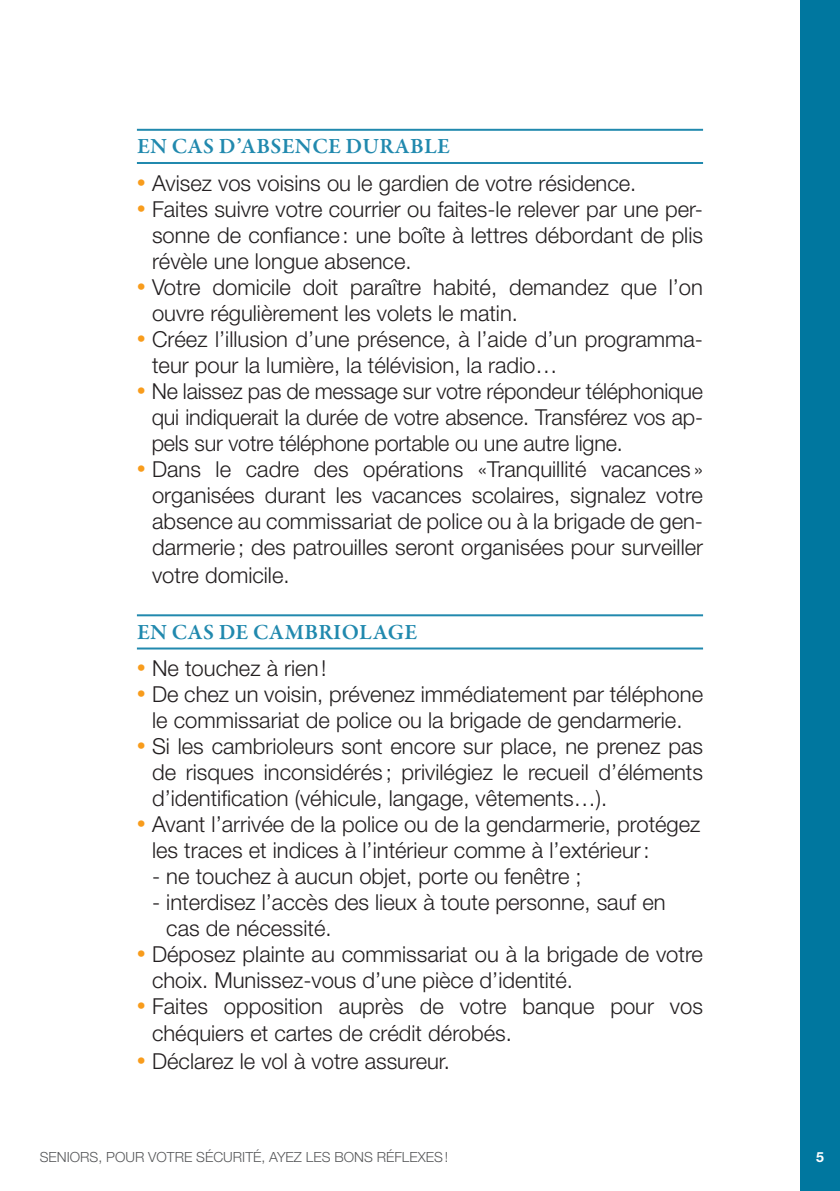
<style>
.page{position:relative;width:840px;height:1191px;background:#fff}
.page>*{position:absolute;margin:0;border:0;box-sizing:border-box;transform-origin:0 0}
.t1{font:300 22px/26px "Helvetica Neue";color:#231f20}
.t2{font:600 22px "Garamond Premr Pro";letter-spacing:.02em;color:#2189ae}
.t3{font:300 14px "Helvetica Neue";color:#57585a}
.t4{font:700 14px "Helvetica Neue";color:#fff}
.s1{font-weight:400;font-size:18px;color:#f89c1c}
</style>
<div class="page">
<div style="left:799px;top:0;width:40px;height:1191px;background:#00779f"></div>
<hr style="left:137px;top:129px;width:565px;height:2px;background:#2189ae">
<hr style="left:137px;top:162px;width:565px;height:2px;background:#2189ae">
<hr style="left:137px;top:614px;width:565px;height:2px;background:#2189ae">
<hr style="left:137px;top:647px;width:565px;height:2px;background:#2189ae">
<p class="t2" style="left:137px;top:133px;width:314px">EN CAS D’ABSENCE DURABLE</p>
<p class="t1" style="left:137px;top:169px;width:500px"><span class="s1">•</span> Avisez vos voisins ou le gardien de votre résidence.</p>
<p class="t1" style="left:152px;top:195px;width:552px;text-align:justify;text-indent:-15px"><span class="s1">•</span> Faites suivre votre courrier ou faites-le relever par une per&shy;sonne de confiance: une boîte à lettres débordant de plis révèle une longue absence.</p>
<p class="t1" style="left:152px;top:273px;width:552px;text-indent:-15px"><span class="s1">•</span> Votre domicile doit paraître habité, demandez que l’on ouvre régulièrement les volets le matin.</p>
<p class="t1" style="left:152px;top:325px;width:552px;text-indent:-15px"><span class="s1">•</span> Créez l’illusion d’une présence, à l’aide d’un programma&shy;teur pour la lumière, la télévision, la radio…</p>
<p class="t1" style="left:152px;top:377px;width:552px;text-align:justify;text-indent:-15px"><span class="s1">•</span> Ne laissez pas de message sur votre répondeur téléphonique qui indiquerait la durée de votre absence. Transférez vos ap&shy;pels sur votre téléphone portable ou une autre ligne.</p>
<p class="t1" style="left:152px;top:455px;width:552px;text-align:justify;text-indent:-15px"><span class="s1">•</span> Dans le cadre des opérations «Tranquillité vacances » organisées durant les vacances scolaires, signalez votre absence au commissariat de police ou à la brigade de gen&shy;darmerie; des patrouilles seront organisées pour surveiller</p>
<p class="t1" style="left:152px;top:562px;width:139px">votre domicile.</p>
<p class="t2" style="left:137px;top:619px;width:282px">EN CAS DE CAMBRIOLAGE</p>
<p class="t1" style="left:137px;top:655px;width:191px"><span class="s1">•</span> Ne touchez à rien!</p>
<p class="t1" style="left:137px;top:681px;width:567px;text-align:center"><span class="s1">•</span> De chez un voisin, prévenez immédiatement par téléphone le commissariat de police ou la brigade de gendarmerie.</p>
<p class="t1" style="left:152px;top:733px;width:552px;text-align:justify;text-indent:-15px"><span class="s1">•</span> Si les cambrioleurs sont encore sur place, ne prenez pas de risques inconsidérés ; privilégiez le recueil d’éléments d’identification (véhicule, langage, vêtements…).</p>
<p class="t1" style="left:152px;top:811px;width:549px;text-indent:-15px"><span class="s1">•</span> Avant l’arrivée de la police ou de la gendarmerie, protégez les traces et indices à l’intérieur comme à l’extérieur:</p>
<p class="t1" style="left:152px;top:863px;width:431px">- ne touchez à aucun objet, porte ou fenêtre ;</p>
<p class="t1" style="left:166px;top:889px;width:500px;text-indent:-14px">- interdisez l’accès des lieux à toute personne, sauf en cas de nécessité.</p>
<p class="t1" style="left:152px;top:941px;width:552px;text-indent:-15px"><span class="s1">•</span> Déposez plainte au commissariat ou à la brigade de votre choix. Munissez-vous d’une pièce d’identité.</p>
<p class="t1" style="left:152px;top:993px;width:552px;text-indent:-15px"><span class="s1">•</span> Faites opposition auprès de votre banque pour vos chéquiers et cartes de crédit dérobés.</p>
<p class="t1" style="left:137px;top:1047px;width:314px"><span class="s1">•</span> Déclarez le vol à votre assureur.</p>
<p class="t3" style="left:40px;top:1148px;width:409px">Seniors, POUR VOTRE SÉCURITÉ, ayez les bons rÉflexes !</p>
<p class="t4" style="left:815px;top:1148px;width:9px">5</p>
</div>
